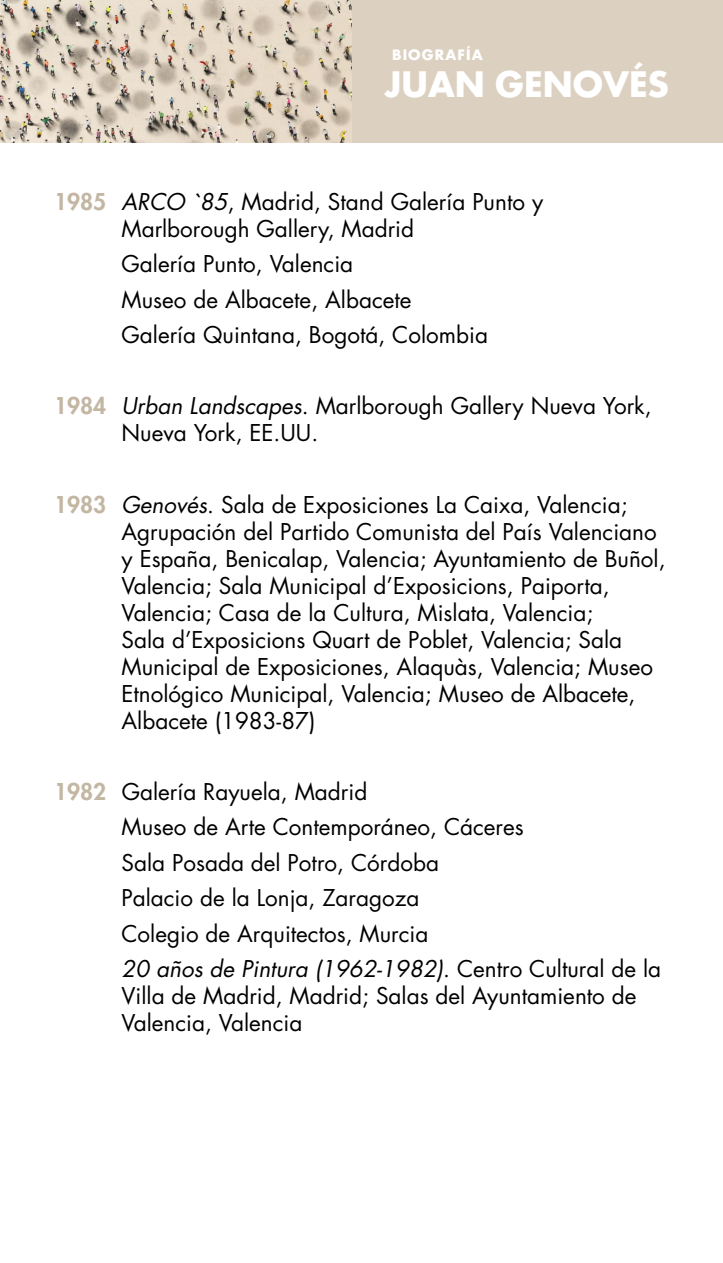
<style>
.page{position:relative;width:723px;height:1263px;background:#fff}
.page>*{position:absolute;margin:0;border:0;box-sizing:border-box;transform-origin:0 0}
.t1{font:700 34.2px "Futura Std";color:#fff}
.t2{font:22.5px/27px "Futura Std";color:#000}
.t3{font:700 13.95px "Futura Std";letter-spacing:.08em;color:#fff}
.s1{font-weight:800;color:#c3b6a3}
.s2{font-style:italic}
</style>
<div class="page">
<img style="left:0;top:0;width:352px;height:142px">
<div style="left:352px;top:0;width:371px;height:142px;background:#dcd0c0"></div>
<p class="t3" style="left:392px;top:46px;width:92px">BIOGRAFÍA</p>
<h1 class="t1" style="left:385px;top:61px;width:286px">JUAN GENOVÉS</h1>
<p class="t2" style="left:122px;top:188px;width:423px;text-indent:-68px"><span class="s1">1985</span> <span class="s2">ARCO `85</span>, Madrid, Stand Galería Punto y<br>Marlborough Gallery, Madrid</p>
<p class="t2" style="left:122px;top:247px;width:368px;line-height:35.5px">Galería Punto, Valencia<br>Museo de Albacete, Albacete<br>Galería Quintana, Bogotá, Colombia</p>
<p class="t2" style="left:122px;top:393px;width:532px;text-indent:-68px"><span class="s1">1984</span> <span class="s2">Urban Landscapes</span>. Marlborough Gallery Nueva York,<br>Nueva York, EE.UU.</p>
<p class="t2" style="left:122px;top:491px;width:545px;text-indent:-68px"><span class="s1">1983</span> <span class="s2">Genovés</span>. Sala de Exposiciones La Caixa, Valencia; Agrupación del Partido Comunista del País Valenciano y España, Benicalap, Valencia; Ayuntamiento de Buñol, Valencia; Sala Municipal d’Exposicions, Paiporta, Valencia; Casa de la Cultura, Mislata, Valencia;<br>Sala d’Exposicions Quart de Poblet, Valencia; Sala Municipal de Exposiciones, Alaquàs, Valencia; Museo Etnológico Municipal, Valencia; Museo de Albacete, Albacete (1983-87)</p>
<p class="t2" style="left:122px;top:774px;width:541px;line-height:35.5px;text-indent:-68px"><span class="s1">1982</span> Galería Rayuela, Madrid<br>Museo de Arte Contemporáneo, Cáceres<br>Sala Posada del Potro, Córdoba<br>Palacio de la Lonja, Zaragoza<br>Colegio de Arquitectos, Murcia<br><span class="s2">20 años de Pintura (1962-1982)</span>. Centro Cultural de la</p>
<p class="t2" style="left:122px;top:982px;width:516px">Villa de Madrid, Madrid; Salas del Ayuntamiento de<br>Valencia, Valencia</p>
</div>
